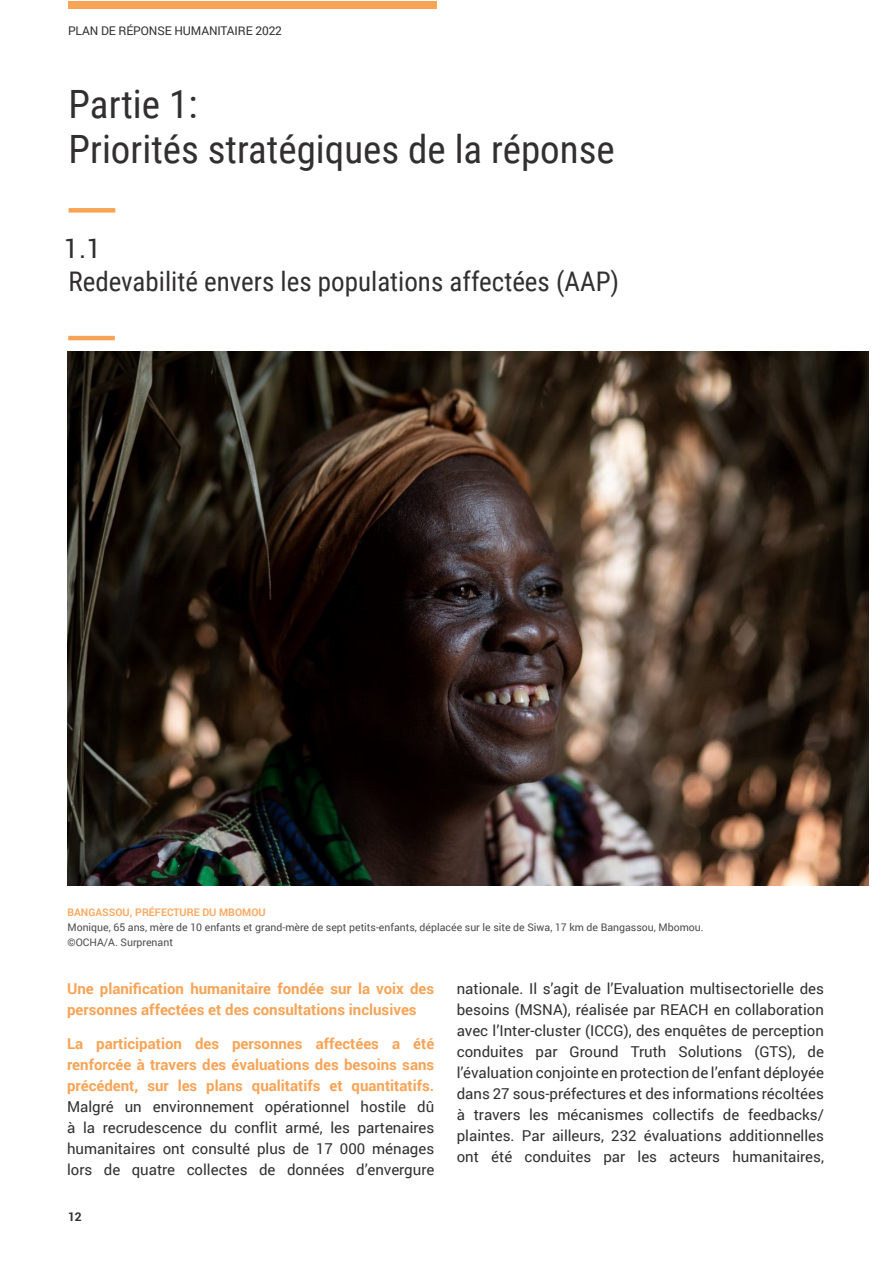
<style>
.page{position:relative;width:893px;height:1263px;background:#fff}
.page>*{position:absolute;margin:0;border:0;box-sizing:border-box;transform-origin:0 0}
.Heading_1{font:39px/45px "Roboto Condensed";color:#312f30}
.Heading_2_with_numbe{font:27px/33px "Roboto Condensed";color:#312f30}
.Tex_Body_Orange{font:15px/21px "Roboto";color:#312f30;text-align:justify}
.Tex_Body_Orange-2{font:700 15px/21px "Roboto";color:#f8a355}
.t1{font:12px "Roboto";letter-spacing:-.01em;color:#312f30}
.t2{font:700 12px "Roboto";color:#312f30}
.Caption_left_aligned{font:10.5px "Roboto";color:#4a4b4c}
.Caption_title_left_a{font:700 10.5px "Roboto";color:#faab64}
.s1{font-family:"Roboto"}
.s2{font-weight:700;color:#f8a355}
</style>
<div class="page">
<div style="left:68px;top:1px;width:369px;height:7px;background:#f8a355"></div>
<div style="left:69px;top:208px;width:46px;height:5px;background:#f8a355"></div>
<hr style="left:68px;top:336px;width:47px;height:4px;background:#f8a355">
<img style="left:67px;top:351px;width:801px;height:535px">
<p class="t1" style="left:68px;top:22px;width:216px">PLAN DE RÉPONSE HUMANITAIRE 2022</p>
<p class="Heading_1" style="left:69px;top:80px;width:548px">Partie 1:<br>Priorités stratégiques de la réponse</p>
<p class="Heading_2_with_numbe" style="left:64px;top:231px;width:557px"><span class="s1">1.1<br></span>Redevabilité envers les populations affectées (AAP)</p>
<p class="Caption_title_left_a" style="left:68px;top:904px;width:200px">BANGASSOU, PRÉFECTURE DU MBOMOU</p>
<p class="Caption_left_aligned" style="left:68px;top:919px;width:638px">Monique, 65 ans, mère de 10 enfants et grand-mère de sept petits-enfants, déplacée sur le site de Siwa, 17 km de Bangassou, Mbomou.</p>
<p class="Caption_left_aligned" style="left:68px;top:934px;width:107px">©OCHA/A. Surprenant</p>
<p class="Tex_Body_Orange-2" style="left:67px;top:977px;width:369px">Une planification humanitaire fondée sur la voix des personnes affectées et des consultations inclusives</p>
<p class="Tex_Body_Orange" style="left:67px;top:1032px;width:369px"><span class="s2">La participation des personnes affectées a été renforcée à travers des évaluations des besoins sans précédent, sur les plans qualitatifs et quantitatifs.<br></span>Malgré un environnement opérationnel hostile dû à la recrudescence du conflit armé, les partenaires humanitaires ont consulté plus de 17 000 ménages lors de quatre collectes de données d’envergure</p>
<p class="t2" style="left:68px;top:1208px;width:15px">12</p>
<p class="Tex_Body_Orange" style="left:457px;top:977px;width:369px">nationale. Il s’agit de l’Evaluation multisectorielle des besoins (MSNA), réalisée par REACH en collaboration avec l’Inter-cluster (ICCG), des enquêtes de perception conduites par Ground Truth Solutions (GTS), de l’évaluation conjointe en protection de l’enfant déployée dans 27 sous-préfectures et des informations récoltées à travers les mécanismes collectifs de feedbacks/ plaintes. Par ailleurs, 232 évaluations additionnelles ont été conduites par les acteurs humanitaires,</p>
</div>
